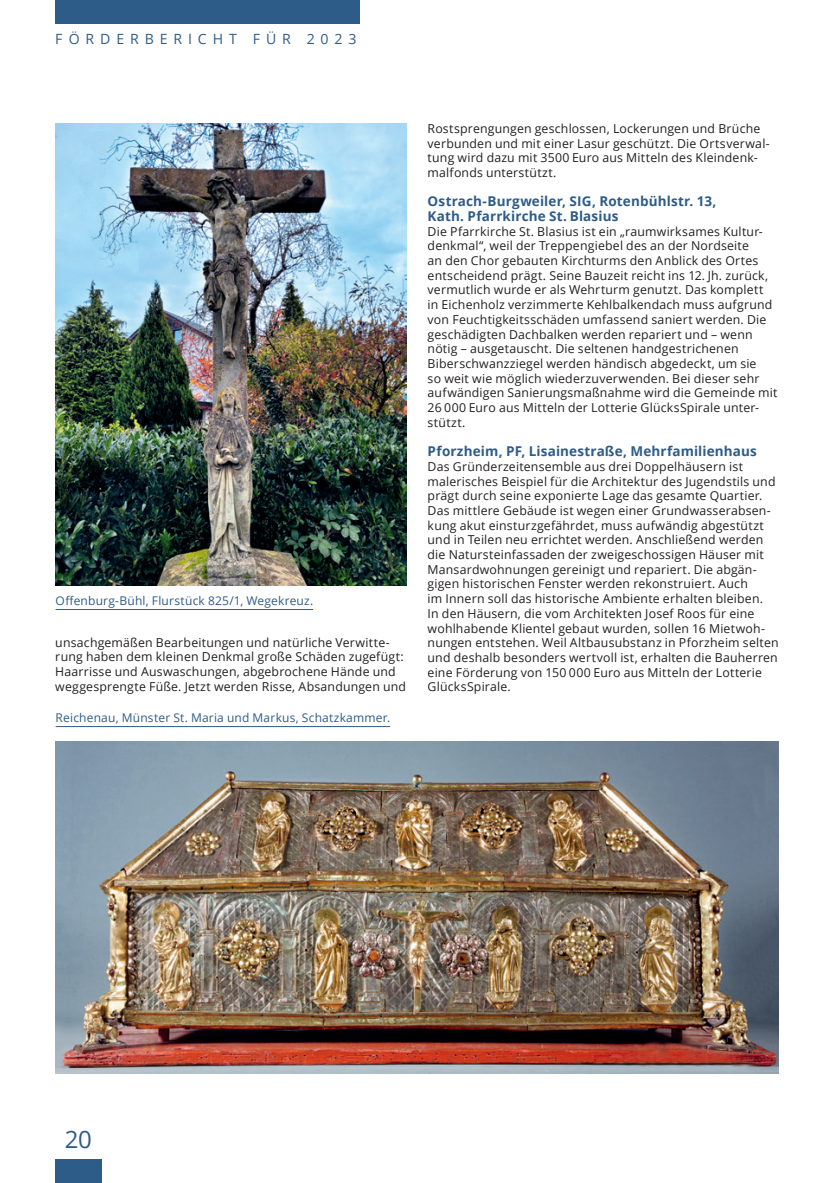
<style>
.page{position:relative;width:834px;height:1183px;background:#fff}
.page>*{position:absolute;margin:0;border:0;box-sizing:border-box;transform-origin:0 0}
.t1{font:24px "Open Sans";color:#2e5c88}
.t2{font:14.1px "Open Sans";letter-spacing:.425em;color:#2e5c88}
.t3{font:700 13.5px/14.7px "Open Sans";letter-spacing:.01em;color:#2e5c88}
.t4{font:12.3px/14.7px "Open Sans";letter-spacing:.015em;color:#231f20}
.t5{font:12px "Open Sans";letter-spacing:.015em;color:#2e5c88}
</style>
<div class="page">
<div style="left:55px;top:1159px;width:46px;height:23px;background:#2e5c88"></div>
<div style="left:55px;top:0;width:305px;height:23px;background:#2e5c88"></div>
<img style="left:55px;top:123px;width:351px;height:462px">
<hr style="left:56px;top:609px;width:257px;height:1px;background:#2e5c88">
<img style="left:55px;top:741px;width:723px;height:332px">
<hr style="left:56px;top:726px;width:334px;height:1px;background:#2e5c88">
<p class="t2" style="left:55px;top:29px;width:57px">FÖRDE</p>
<p class="t2" style="left:130px;top:29px;width:159px">RBE RICHT Für</p>
<p class="t2" style="left:306px;top:29px;width:51px">2023</p>
<p class="t5" style="left:56px;top:592px;width:259px">Offenburg-Bühl, Flurstück 825/1, Wegekreuz.</p>
<p class="t4" style="left:55px;top:634px;width:352px">unsachgemäßen Bearbeitungen und natürliche Verwitte&shy;rung haben dem kleinen Denkmal große Schäden zugefügt:<br>Haarrisse und Auswaschungen, abgebrochene Hände und weggesprengte Füße. Jetzt werden Risse, Absandungen und</p>
<p class="t5" style="left:56px;top:709px;width:336px">Reichenau, Münster St. Maria und Markus, Schatzkammer.</p>
<p class="t4" style="left:427px;top:121px;width:343px">Rostsprengungen geschlossen, Lockerungen und Brüche verbunden und mit einer Lasur geschützt. Die Ortsverwal&shy;tung wird dazu mit 3500 Euro aus Mitteln des Kleindenk&shy;malfonds unterstützt.</p>
<p class="t3" style="left:427px;top:194px;width:290px">Ostrach-Burgweiler, SIG, Rotenbühlstr. 13,<br>Kath. Pfarrkirche St. Blasius</p>
<p class="t4" style="left:427px;top:223px;width:351px">Die Pfarrkirche St. Blasius ist ein „raumwirksames Kultur&shy;denkmal“, weil der Treppengiebel des an der Nordseite<br>an den Chor gebauten Kirchturms den Anblick des Ortes entscheidend prägt. Seine Bauzeit reicht ins 12. Jh. zurück, vermutlich wurde er als Wehrturm genutzt. Das komplett<br>in Eichenholz verzimmerte Kehlbalkendach muss aufgrund von Feuchtigkeitsschäden umfassend saniert werden. Die geschädigten Dachbalken werden repariert und – wenn nötig – ausgetauscht. Die seltenen handgestrichenen Biberschwanzziegel werden händisch abgedeckt, um sie<br>so weit wie möglich wiederzuverwenden. Bei dieser sehr aufwändigen Sanierungsmaßnahme wird die Gemeinde mit 26 000 Euro aus Mitteln der Lotterie GlücksSpirale unter&shy;stützt.</p>
<p class="t3" style="left:427px;top:443px;width:331px">Pforzheim, PF, Lisainestraße, Mehrfamilienhaus</p>
<p class="t4" style="left:427px;top:458px;width:352px">Das Gründerzeitensemble aus drei Doppelhäusern ist malerisches Beispiel für die Architektur des Jugendstils und prägt durch seine exponierte Lage das gesamte Quartier.<br>Das mittlere Gebäude ist wegen einer Grundwasserabsen&shy;kung akut einsturzgefährdet, muss aufwändig abgestützt und in Teilen neu errichtet werden. Anschließend werden die Natursteinfassaden der zweigeschossigen Häuser mit Mansardwohnungen gereinigt und repariert. Die abgän&shy;gigen historischen Fenster werden rekonstruiert. Auch<br>im Innern soll das historische Ambiente erhalten bleiben.<br>In den Häusern, die vom Architekten Josef Roos für eine wohlhabende Klientel gebaut wurden, sollen 16 Mietwoh&shy;nungen entstehen. Weil Altbausubstanz in Pforzheim selten und deshalb besonders wertvoll ist, erhalten die Bauherren eine Förderung von 150 000 Euro aus Mitteln der Lotterie GlücksSpirale.</p>
<h1 class="t1" style="left:65px;top:1122px;width:29px">20</h1>
</div>
